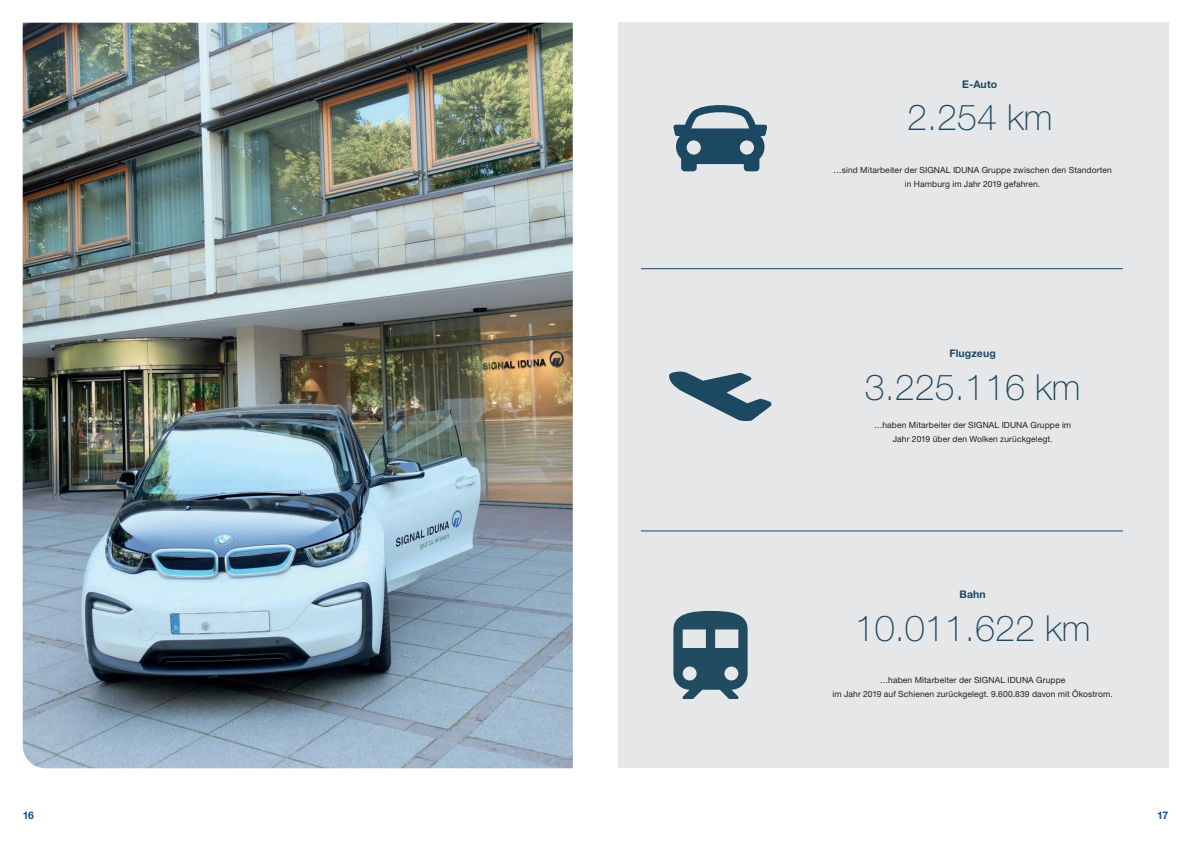
<style>
.page{position:relative;width:1191px;height:842px;background:#fff}
.page>*{position:absolute;margin:0;border:0;box-sizing:border-box;transform-origin:0 0}
.t1{font:100 36px "Helvetica Neue LTW1 G";color:#1c4862}
.t2{font:700 10.5px "Helvetica Neue LTW1 G";letter-spacing:.01em;color:#1c4862}
.t3{font:700 10.5px "Helvetica Neue LTW1 G";color:#0d4da1}
.t4{font:8.5px/14.2px "Helvetica Neue LTW1 G";letter-spacing:.01em;color:#231f20;text-align:center}
</style>
<div class="page">
<div style="left:618px;top:23px;width:550px;height:745px;background:#e6e7e9"></div>
<svg style="left:673px;top:611px;width:74px;height:88px"></svg>
<svg style="left:673px;top:105px;width:94px;height:66px"></svg>
<svg style="left:669px;top:372px;width:102px;height:49px"></svg>
<hr style="left:641px;top:531px;width:482px;height:1px;background:#1c4862">
<hr style="left:641px;top:268px;width:482px;height:1px;background:#1c4862">
<img style="left:23px;top:23px;width:550px;height:745px">
<p class="t2" style="left:962px;top:78px;width:36px">E-Auto</p>
<h1 class="t1" style="left:907px;top:96px;width:147px">2.254 km</h1>
<p class="t4" style="left:833px;top:163px;width:280px">…sind Mitarbeiter der SIGNAL IDUNA Gruppe zwischen den Standorten in Hamburg im Jahr 2019 gefahren.</p>
<p class="t2" style="left:949px;top:347px;width:48px">Flugzeug</p>
<h1 class="t1" style="left:865px;top:366px;width:217px">3.225.116 km</h1>
<p class="t4" style="left:874px;top:418px;width:199px">…haben Mitarbeiter der SIGNAL IDUNA Gruppe im<br>Jahr 2019 über den Wolken zurückgelegt.</p>
<p class="t2" style="left:959px;top:588px;width:28px">Bahn</p>
<h1 class="t1" style="left:855px;top:606px;width:237px">10.011.622 km</h1>
<p class="t4" style="left:832px;top:673px;width:282px">…haben Mitarbeiter der SIGNAL IDUNA Gruppe<br>im Jahr 2019 auf Schienen zurückgelegt. 9.600.839 davon mit Ökostrom.</p>
<p class="t3" style="left:23px;top:809px;width:13px">16</p>
<p class="t3" style="left:1157px;top:809px;width:13px">17</p>
</div>
